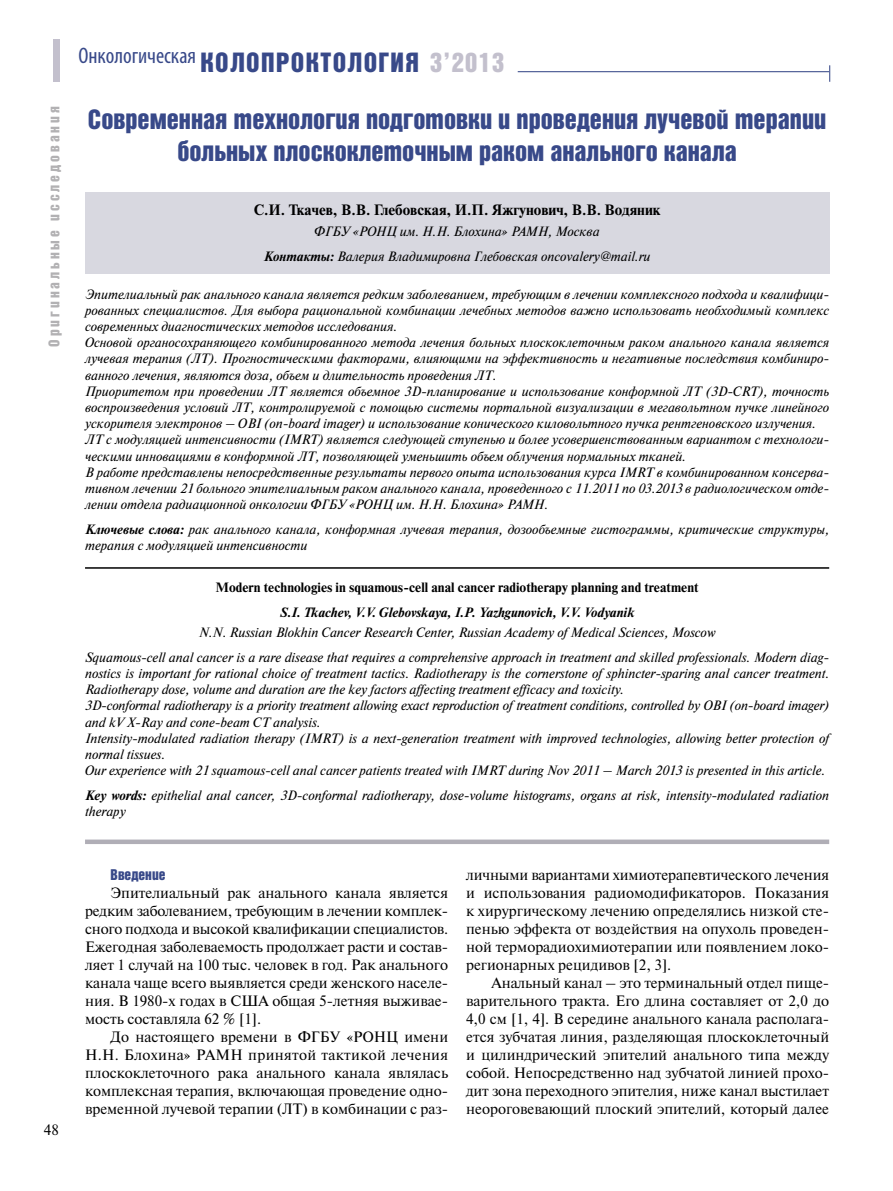
<style>
.page{position:relative;width:893px;height:1191px;background:#fff}
.page>*{position:absolute;margin:0;border:0;box-sizing:border-box;transform-origin:0 0}
.t1{font:27px/32.4px "Bastion Kontrast Alt C";color:#384989;text-align:center}
.t2{font:27px "Bastion Kontrast Alt C";letter-spacing:.05em;color:#384989}
.t3{font:condensed 22.5px "Myriad Pro";color:#384989}
.t4{font:15px/18px "Newton C";color:#000;text-align:justify}
.t5{font:700 15px "Newton C";color:#000}
.t6{font:15px "Bastion Kontrast Alt C";letter-spacing:.2em;color:#b2b1b3}
.t7{font:15px "Bastion Kontrast Alt C";color:#384989}
.t8{font:italic 13.5px/16.2px "Newton C";color:#000}
.t9{font:700 13.5px "Newton C";color:#000}
.t10{font:italic 700 13.5px "Newton C";color:#000}
.s1{color:#c3c0cd}
.s2{font-weight:700}
</style>
<div class="page">
<div style="left:53px;top:40px;width:7px;height:42px;background:#c3c0cd"></div>
<hr style="left:518px;top:71px;width:311px;height:1px;background:#384989">
<svg style="left:829px;top:65px;width:1px;height:17px"></svg>
<div style="left:85px;top:192px;width:744px;height:81px;background:#d8d8e0"></div>
<hr style="left:85px;top:567px;width:744px;height:2px;background:#000">
<div style="left:85px;top:839px;width:744px;height:5px;background:#b0aeb6"></div>
<h2 class="t3" style="left:78px;top:42px;width:119px">Онкологическая</h2>
<h1 class="t2" style="left:200px;top:48px;width:305px">КОЛОПРОКТОЛОГИЯ <span class="s1">3’2013</span></h1>
<p class="t6" style="left:47px;top:347px;width:242px;rotate:-90deg">Оригинальные исследования</p>
<h1 class="t1" style="left:88px;top:103px;width:740px">Современная технология подготовки и проведения лучевой терапии больных плоскоклеточным раком анального канала</h1>
<p class="t5" style="left:254px;top:202px;width:408px">С.И. Ткачев, В.В. Глебовская, И.П. Яжгунович, В.В. Водяник</p>
<p class="t8" style="left:264px;top:219px;width:388px;line-height:25px;text-align:center">ФГБУ «РОНЦ им. Н.Н. Блохина» РАМН, Москва<br><span class="s2">Контакты:</span> Валерия Владимировна Глебовская oncovalery@mail.ru</p>
<p class="t8" style="left:85px;top:286px;width:746px">Эпителиальный рак анального канала является редким заболеванием, требующим в лечении комплексного подхода и квалифици&shy;рованных специалистов. Для выбора рациональной комбинации лечебных методов важно использовать необходимый комплекс современных диагностических методов исследования.<br>Основой органосохраняющего комбинированного метода лечения больных плоскоклеточным раком анального канала является лучевая терапия (ЛТ). Прогностическими факторами, влияющими на эффективность и негативные последствия комбиниро&shy;ванного лечения, являются доза, объем и длительность проведения ЛТ.<br>Приоритетом при проведении ЛТ является объемное 3D-планирование и использование конформной ЛТ (3D-CRT), точность воспроизведения условий ЛТ, контролируемой с помощью системы портальной визуализации в мегавольтном пучке линейного ускорителя электронов – OBI (on-board imager) и использование конического киловольтного пучка рентгеновского излучения.<br>ЛТ с модуляцией интенсивности (IMRT) является следующей ступенью и более усовершенствованным вариантом с технологи&shy;ческими инновациями в конформной ЛТ, позволяющей уменьшить объем облучения нормальных тканей.<br>В работе представлены непосредственные результаты первого опыта использования курса IMRT в комбинированном консерва&shy;тивном лечении 21 больного эпителиальным раком анального канала, проведенного с 11.2011 по 03.2013 в радиологическом отде&shy;лении отдела радиационной онкологии ФГБУ «РОНЦ им. Н.Н. Блохина» РАМН.</p>
<p class="t8" style="left:85px;top:521px;width:746px"><span class="s2">Ключевые слова:</span> рак анального канала, конформная лучевая терапия, дозообъемные гистограммы, критические структуры, терапия с модуляцией интенсивности</p>
<p class="t9" style="left:216px;top:580px;width:485px">Modern technologies in squamous-cell anal cancer radiotherapy planning and treatment</p>
<p class="t10" style="left:280px;top:605px;width:356px">S.I. Tkachev, V.V. Glebovskaya, I.P. Yazhgunovich, V.V. Vodyanik</p>
<p class="t8" style="left:85px;top:620px;width:746px;line-height:24.8px;text-align:center">N.N. Russian Blokhin Cancer Research Center, Russian Academy of Medical Sciences, Moscow<br>Squamous-cell anal cancer is a rare disease that requires a comprehensive approach in treatment and skilled professionals. Modern diag-</p>
<p class="t8" style="left:85px;top:665px;width:746px">nostics is important for rational choice of treatment tactics. Radiotherapy is the cornerstone of sphincter-sparing anal cancer treatment.<br>Radiotherapy dose, volume and duration are the key factors affecting treatment efficacy and toxicity.<br>3D-conformal radiotherapy is a priority treatment allowing exact reproduction of treatment conditions, controlled by OBI (on-board imager) and kV X-Ray and cone-beam CT analysis.<br>Intensity-modulated radiation therapy (IMRT) is a next-generation treatment with improved technologies, allowing better protection of normal tissues.<br>Our experience with 21 squamous-cell anal cancer patients treated with IMRT during Nov 2011 – March 2013 is presented in this article.</p>
<p class="t8" style="left:85px;top:787px;width:746px"><span class="s2">Key words:</span> epithelial anal cancer, 3D-conformal radiotherapy, dose-volume histograms, organs at risk, intensity-modulated radiation therapy</p>
<p class="t4" style="left:44px;top:1120px;width:17px">48</p>
<p class="t7" style="left:111px;top:867px;width:56px">Введение</p>
<p class="t4" style="left:85px;top:884px;width:365px;text-indent:26px">Эпителиальный рак анального канала является редким заболеванием, требующим в лечении комплек&shy;сного подхода и высокой квалификации специалистов.<br>Ежегодная заболеваемость продолжает расти и состав&shy;ляет 1 случай на 100 тыс. человек в год. Рак анального канала чаще всего выявляется среди женского населе&shy;ния. В 1980-х годах в США общая 5-летняя выживае&shy;мость составляла 62 % [1].</p>
<p class="t4" style="left:85px;top:1028px;width:365px;text-indent:25px">До настоящего времени в ФГБУ «РОНЦ имени Н.Н. Блохина» РАМН принятой тактикой лечения плоскоклеточного рака анального канала являлась комплексная терапия, включающая проведение одно&shy;временной лучевой терапии (ЛТ) в комбинации с раз-</p>
<p class="t4" style="left:466px;top:866px;width:365px">личными вариантами химиотерапевтического лечения и использования радиомодификаторов. Показания к хирургическому лечению определялись низкой сте&shy;пенью эффекта от воздействия на опухоль проведен&shy;ной терморадиохимиотерапии или появлением локо&shy;регионарных рецидивов [2, 3].</p>
<p class="t4" style="left:466px;top:974px;width:365px;text-indent:26px">Анальный канал – это терминальный отдел пище&shy;варительного тракта. Его длина составляет от 2,0 до 4,0 см [1, 4]. В середине анального канала располага&shy;ется зубчатая линия, разделяющая плоскоклеточный и цилиндрический эпителий анального типа между собой. Непосредственно над зубчатой линией прохо&shy;дит зона переходного эпителия, ниже канал выстилает неороговевающий плоский эпителий, который далее</p>
</div>
